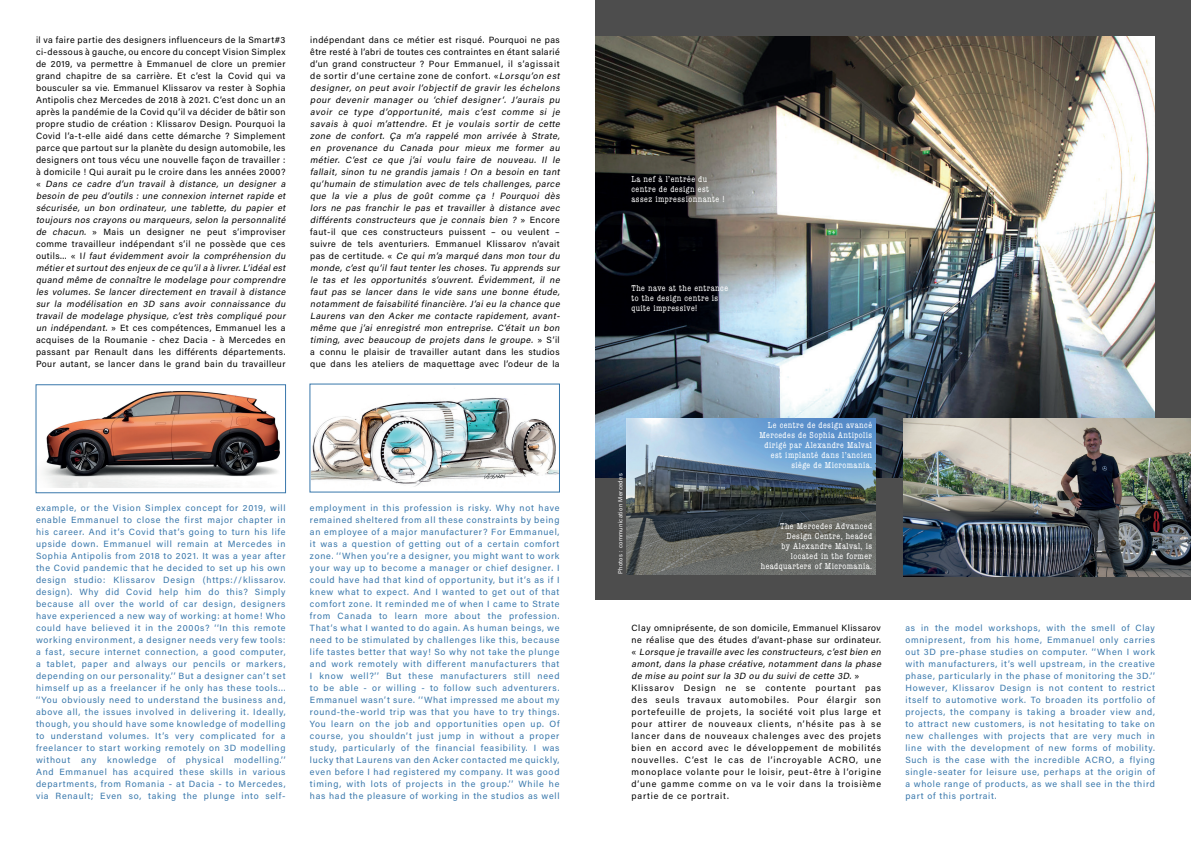
<style>
.page{position:relative;width:1191px;height:842px;background:#fff}
.page>*{position:absolute;margin:0;border:0;box-sizing:border-box;transform-origin:0 0}
.t1{font:9px/12px "Acumin Variable Concept";letter-spacing:.08em;color:#3877ab;text-align:justify}
.t2{font:9px/12px "Acumin Variable Concept";letter-spacing:.05em;color:#000}
.t3{font:italic 9px/12px "Acumin Variable Concept";letter-spacing:.06em;color:#000}
.t4{font:9px/12px "Acumin Variable Concept";letter-spacing:.09em;color:#000}
.t5{font:condensed 9px/10px "American Typewriter";letter-spacing:.05em;color:#fff}
.t6{font:6px "Acumin Variable Concept";letter-spacing:.05em;color:#fff}
.s1{font-style:italic}
.s2{font-style:normal}
</style>
<div class="page">
<div style="left:595px;top:0;width:596px;height:600px;background:#4d4d4d"></div>
<img style="left:43px;top:391px;width:237px;height:97px">
<div style="left:36px;top:384px;width:250px;height:109px;border:1px solid #3877ab"></div>
<img style="left:595px;top:36px;width:560px;height:442px">
<img style="left:903px;top:418px;width:288px;height:158px">
<img style="left:627px;top:418px;width:248px;height:156px">
<img style="left:311px;top:397px;width:247px;height:90px">
<p class="t2" style="left:36px;top:33px;width:253px">il va faire partie des designers influenceurs de la Smart#3 ci-dessous à gauche, ou encore du concept Vision Simplex de 2019, va permettre à Emmanuel de clore un premier grand chapitre de sa carrière. Et c’est la Covid qui va bousculer sa vie. Emmanuel Klissarov va rester à Sophia Antipolis chez Mercedes de 2018 à 2021. C’est donc un an après la pandémie de la Covid qu’il va décider de bâtir son propre studio de création : Klissarov Design. Pourquoi la Covid l’a-t-elle aidé dans cette démarche ? Simplement parce que partout sur la planète du design automobile, les designers ont tous vécu une nouvelle façon de travailler : à domicile ! Qui aurait pu le croire dans les années 2000? « <span class="s1">Dans ce cadre d’un travail à distance, un designer a besoin de peu d’outils : une connexion internet rapide et sécurisée, un bon ordinateur, une tablette, du papier et toujours nos crayons ou marqueurs, selon la personnalité de chacun.</span> » Mais un designer ne peut s’improviser comme travailleur indépendant s’il ne possède que ces o u t i l s . . . « I <span class="s1">l faut évidemment avoir la compréhension du métier et surtout des enjeux de ce qu’ila à livrer.L’idéalest quand même de connaître le modelage pour comprendre les volumes. Se lancer directement en travail à distance sur la modélisation en 3D sans avoir connaissance du travail de modelage physique, c’est très compliqué pour un indépendant.</span> » Et ces compétences, Emmanuel les a acquises de la Roumanie - chez Dacia - à Mercedes en passant par Renault dans les différents départements.<br>Pour autant, se lancer dans le grand bain du travailleur</p>
<p class="t3" style="left:310px;top:33px;width:253px"><span class="s2">indépendant dans ce métier est risqué. Pourquoi ne pas être resté à l’abri de toutes ces contraintes en étant salarié d’un grand constructeur ? Pour Emmanuel, il s’agissait de sortir d’une certaine zone de confort. «</span>Lorsqu’on est designer, on peut avoir l’objectif de gravir les échelons pour devenir manager ou ‘chief designer‘. J’aurais pu avoir ce type d’opportunité, mais c’est comme si je savais à quoi m’attendre. Et je voulais sortir de cette zone de confort. Ça m’a rappelé mon arrivée à Strate, en provenance du Canada pour mieux me former au métier. C’est ce que j ’ai voulu faire de nouveau. Il le fallait, sinon tu ne grandis jamais ! On a besoin en tant qu’humain de stimulation avec de tels challenges, parce que la vie a plus de goût comme ça ! Pourquoi dès lors ne pas franchir le pas et travailler à distance avec différents constructeurs que je connais bien ? <span class="s2">» E n c o r e faut-il que ces constructeurs puissent – ou veulent – suivre de tels aventuriers. Emmanuel Klissarov n’avait pa s d e ce rt i tu d e . «</span> Ce qui m’a marqué dans mon tour du monde, c’est qu’il faut tenter les choses. Tu apprends sur le tas et les opportunités s’ouvrent. Évidemment, il ne faut pas se lancer dans le vide sans une bonne étude, notamment de faisabilité financière. J’ai eu la chance que Laurens van den Acker me contacte rapidement, avant&shy;même que j ’ai enregistré mon entreprise. C’était un bon timing, avec beaucoup de projets dans le groupe. <span class="s2">» S ’ i l a connu le plaisir de travailler autant dans les studios que dans les ateliers de maquettage avec l’odeur de la</span></p>
<p class="t1" style="left:36px;top:501px;width:251px">example, or the Vision Simplex concept for 2019, will enable Emmanuel to close the first major chapter in his career. And it’s Covid that’s going to turn his life upside down. Emmanuel will remain at Mercedes in Sophia Antipolis from 2018 to 2021. It was a year after the Covid pandemic that he decided to set up his own design studio: Klissarov Design (https://klissarov. design). Why did Covid help him do this? Simply because all over the world of car design, designers have experienced a new way of working: at home! Who could have believed it in the 2000s? ‘‘In this remote working environment, a designer needs very few tools: a fast, secure internet connection, a good computer, a tablet, paper and always our pencils or markers, depending on our personality.’’ But a designer can’t set himself up as a freelancer if he only has these tools... ‘‘You obviously need to understand the business and, above all, the issues involved in delivering it. Ideally, though, you should have some knowledge of modelling to understand volumes. It’s very complicated for a freelancer to start working remotely on 3D modelling without any knowledge of physical modelling.’’ And Emmanuel has acquired these skills in various departments, from Romania - at Dacia - to Mercedes, via Renault; Even so, taking the plunge into self-</p>
<p class="t1" style="left:310px;top:501px;width:251px">employment in this profession is risky. Why not have remained sheltered from all these constraints by being an employee of a major manufacturer? For Emmanuel, it was a question of getting out of a certain comfort zone. ‘‘When you’re a designer, you might want to work your way up to become a manager or chief designer. I could have had that kind of opportunity, but it’s as if I knew what to expect. And I wanted to get out of that comfort zone. It reminded me of when I came to Strate from Canada to learn more about the profession.<br>That’s what I wanted to do again. As human beings, we need to be stimulated by challenges like this, because life tastes better that way! So why not take the plunge and work remotely with different manufacturers that I know well?’’ But these manufacturers still need to be able - or willing - to follow such adventurers.<br>Emmanuel wasn’t sure. ‘‘What impressed me about my round-the-world trip was that you have to try things.<br>You learn on the job and opportunities open up. Of course, you shouldn’t just jump in without a proper study, particularly of the financial feasibility. I was lucky that Laurens van den Acker contacted me quickly, even before I had registered my company. It was good timing, with lots of projects in the group.’’ While he has had the pleasure of working in the studios as well</p>
<p class="t5" style="left:631px;top:173px;width:94px">La nef à l’entrée du centre de design est assez impressionnante !</p>
<p class="t5" style="left:631px;top:282px;width:98px">The nave at the entrance to the design centre is quite impressive!</p>
<p class="t6" style="left:616px;top:574px;width:102px;rotate:-90deg">Photos : communication Mercedes</p>
<p class="t5" style="left:759px;top:420px;width:114px;text-align:right">Le centre de design avancé<br>Mercedes de Sophia Antipolis dirigé par Alexandre Malval est implanté dans l’ancien siège de Micromania.</p>
<p class="t5" style="left:761px;top:521px;width:113px;text-align:right">The Mercedes Advanced<br>Design Centre, headed<br>by Alexandre Malval, is located in the former headquarters of Micromania.</p>
<p class="t4" style="left:631px;top:621px;width:253px">Clay omniprésente, de son domicile, Emmanuel Klissarov ne réalise que des études d’avant-phase sur ordinateur. « <span class="s1">Lorsque je travaille avec les constructeurs, c’est bien en amont, dans la phase créative, notamment dans la phase de mise au point sur la 3D ou du suivi de cette 3D.</span> » Klissarov Design ne se contente pourtant pas des seuls travaux automobiles. Pour élargir son portefeuille de projets, la société voit plus large et pour attirer de nouveaux clients, n’hésite pas à se lancer dans de nouveaux chalenges avec des projets bien en accord avec le développement de mobilités nouvelles. C’est le cas de l’incroyable ACRO, une monoplace volante pour le loisir, peut-être à l’origine d’une gamme comme on va le voir dans la troisième partie de ce portrait.</p>
<p class="t1" style="left:905px;top:621px;width:251px">as in the model workshops, with the smell of Clay omnipresent, from his home, Emmanuel only carries out 3D pre-phase studies on computer. ‘‘When I work with manufacturers, it’s well upstream, in the creative phase, particularly in the phase of monitoring the 3D.’’ However, Klissarov Design is not content to restrict itself to automotive work. To broaden its portfolio of projects, the company is taking a broader view and, to attract new customers, is not hesitating to take on new challenges with projects that are very much in line with the development of new forms of mobility.<br>Such is the case with the incredible ACRO, a flying single-seater for leisure use, perhaps at the origin of a whole range of products, as we shall see in the third part of this portrait.</p>
</div>
